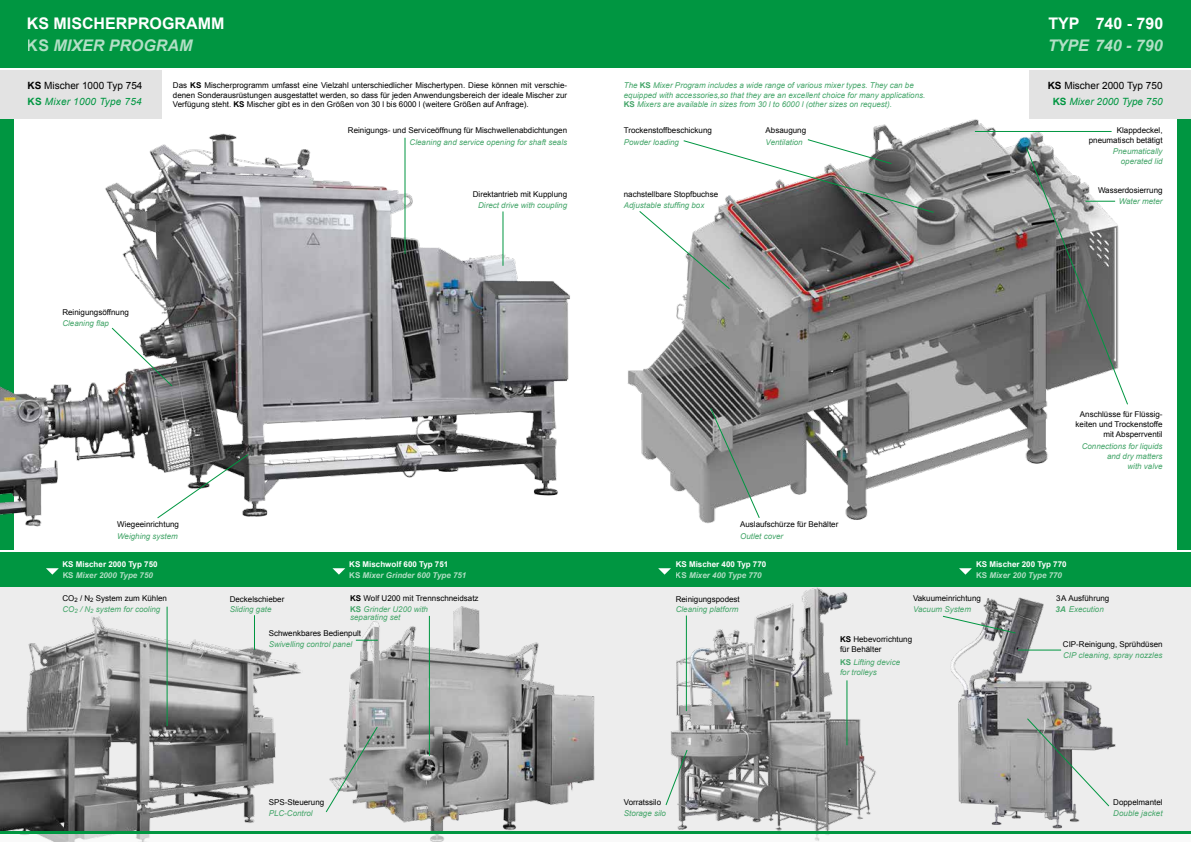
<style>
.page{position:relative;width:1191px;height:842px;background:#fff}
.page>*{position:absolute;margin:0;border:0;box-sizing:border-box;transform-origin:0 0}
.t1{font:700 16px/22.4px "Arial";color:#fff}
.t2{font:italic 700 16px "Arial";color:#fff}
.t3{font:10px/15.4px "Arial";color:#000}
.t4{font:8px/10px "Arial";color:#000}
.t5{font:italic 8px/10px "Arial";color:#44a569}
.t6{font:700 8px/11.2px "Arial";color:#fff}
.s1{font-style:italic}
.s2{font-weight:700}
.s3{font-weight:700;color:#009641}
.s4{font-style:italic;color:#009641}
.s5{font-weight:700;font-style:normal}
.s6{font-style:normal;color:#000}
.s7{font-weight:700;color:#44a569}
.s8{font-style:italic;color:#44a569}
.s9{font-weight:700;font-style:italic;color:#44a569}
</style>
<div class="page">
<div style="left:0;top:553px;width:1191px;height:34px;background:#009641"></div>
<div style="left:0;top:587px;width:1191px;height:255px;background:#ededed"></div>
<img style="left:950px;top:597px;width:166px;height:232px">
<img style="left:347px;top:606px;width:248px;height:225px">
<img style="left:0;top:613px;width:301px;height:218px">
<img style="left:671px;top:587px;width:205px;height:244px">
<img style="left:627px;top:119px;width:485px;height:405px">
<div style="left:1176px;top:71px;width:15px;height:479px;background:#009641"></div>
<div style="left:0;top:0;width:1191px;height:68px;background:#009641"></div>
<img style="left:0;top:121px;width:570px;height:423px">
<svg style="left:0;top:833px;width:1191px;height:9px;fill:#f9f9f9"></svg>
<hr style="left:0;top:831px;width:1191px;height:2px;background:#009641">
<div style="left:0;top:71px;width:162px;height:48px;background:#e3e3e3"></div>
<div style="left:1029px;top:71px;width:162px;height:48px;background:#e3e3e3"></div>
<hr style="left:1017px;top:649px;width:44px;height:1px;background:#009641">
<svg style="left:1026px;top:717px;width:84px;height:90px"></svg>
<svg style="left:665px;top:749px;width:23px;height:57px"></svg>
<hr style="left:846px;top:680px;width:1px;height:65px;background:#009641">
<hr style="left:686px;top:615px;width:1px;height:96px;background:#009641">
<hr style="left:429px;top:616px;width:1px;height:140px;background:#009641">
<svg style="left:325px;top:725px;width:54px;height:88px"></svg>
<svg style="left:356px;top:640px;width:22px;height:1px"></svg>
<hr style="left:254px;top:615px;width:1px;height:35px;background:#009641">
<hr style="left:167px;top:607px;width:1px;height:119px;background:#009641">
<svg style="left:46px;top:568px;width:13px;height:7px"></svg>
<svg style="left:332px;top:568px;width:13px;height:7px"></svg>
<svg style="left:658px;top:568px;width:13px;height:7px"></svg>
<svg style="left:959px;top:568px;width:13px;height:7px"></svg>
<svg style="left:1025px;top:146px;width:103px;height:260px"></svg>
<hr style="left:975px;top:131px;width:136px;height:1px;background:#009641">
<hr style="left:1085px;top:201px;width:30px;height:1px;background:#009641">
<hr style="left:502px;top:211px;width:1px;height:55px;background:#009641">
<svg style="left:156px;top:453px;width:93px;height:66px"></svg>
<svg style="left:111px;top:327px;width:62px;height:60px"></svg>
<hr style="left:404px;top:138px;width:1px;height:116px;background:#009641">
<svg style="left:709px;top:407px;width:51px;height:112px;background:#8e9290"></svg>
<svg style="left:942px;top:615px;width:74px;height:19px"></svg>
<svg style="left:638px;top:138px;width:297px;height:152px"></svg>
<h1 class="t1" style="left:27px;top:12px;width:199px">KS MISCHERPROGRAMM<br>KS <span class="s1">MIXER PROGRAM</span></h1>
<h1 class="t1" style="left:1048px;top:12px;width:116px">TYP 740 - 790</h1>
<h1 class="t2" style="left:1047px;top:35px;width:117px">TYPE 740 - 790</h1>
<p class="t3" style="left:28px;top:78px;width:116px"><span class="s2">KS</span> Mischer 1000 Typ 754<br><span class="s3">KS</span> <span class="s4">Mixer 1000 Type 754</span></p>
<p class="t3" style="left:1047px;top:78px;width:116px;text-align:center"><span class="s2">KS</span> Mischer 2000 Typ 750<br><span class="s3">KS</span> <span class="s4">Mixer 2000 Type 750</span></p>
<p class="t4" style="left:173px;top:81px;width:396px;line-height:9.6px;text-align:justify">Das <span class="s2">KS</span> Mischerprogramm umfasst eine Vielzahl unterschiedlicher Mischertypen. Diese können mit verschie&shy;denen Sonderausrüstungen ausgestattet werden, so dass für jeden Anwendungsbereich der ideale Mischer zur Verfügung steht. <span class="s2">KS</span> Mischer gibt es in den Größen von 30 l bis 6000 l (weitere Größen auf Anfrage).</p>
<p class="t5" style="left:624px;top:81px;width:303px;line-height:9.6px">The <span class="s5">KS</span> Mixer Program includes a wide range of various mixer types. They can be equipped with accessories,so that they are an excellent choice for many applications.<br><span class="s5">KS</span> Mixers are available in sizes from 30 l to 6000 l (other sizes on request).</p>
<p class="t4" style="left:348px;top:126px;width:221px">Reinigungs- und Serviceöffnung für Mischwellenabdichtungen</p>
<p class="t5" style="left:409px;top:137px;width:159px">Cleaning and service opening for shaft seals</p>
<p class="t4" style="left:624px;top:126px;width:90px">Trockenstoffbeschickung</p>
<p class="t4" style="left:765px;top:126px;width:42px">Absaugung</p>
<p class="t5" style="left:624px;top:137px;width:57px">Powder loading</p>
<p class="t5" style="left:765px;top:137px;width:39px">Ventilation</p>
<p class="t4" style="left:1088px;top:126px;width:75px;text-align:right">Klappdeckel, pneumatisch betätigt</p>
<p class="t5" style="left:1112px;top:147px;width:51px;text-align:right">Pneumatically operated lid</p>
<p class="t4" style="left:473px;top:189px;width:96px">Direktantrieb mit Kupplung</p>
<p class="t5" style="left:478px;top:200px;width:90px">Direct drive with coupling</p>
<p class="t4" style="left:624px;top:189px;width:96px">nachstellbare Stopfbuchse</p>
<p class="t5" style="left:624px;top:200px;width:82px">Adjustable stuffing box</p>
<p class="t4" style="left:1098px;top:185px;width:66px">Wasserdosierrung</p>
<p class="t5" style="left:1118px;top:196px;width:45px">Water meter</p>
<p class="t4" style="left:62px;top:307px;width:68px">Reinigungsöffnung</p>
<p class="t5" style="left:62px;top:318px;width:48px">Cleaning flap</p>
<p class="t4" style="left:1075px;top:409px;width:89px;text-align:right">Anschlüsse für Flüssig&shy;keiten und Trockenstoffe mit Absperrventil</p>
<p class="t5" style="left:1081px;top:441px;width:82px;text-align:right">Connections for liquids and dry matters<br>with valve</p>
<p class="t4" style="left:117px;top:520px;width:63px">Wiegeeinrichtung</p>
<p class="t5" style="left:117px;top:531px;width:62px">Weighing system</p>
<p class="t4" style="left:740px;top:519px;width:100px">Auslaufschürze für Behälter</p>
<p class="t5" style="left:740px;top:531px;width:45px">Outlet cover</p>
<p class="t6" style="left:63px;top:559px;width:97px">KS Mischer 2000 Typ 750<br>KS <span class="s1">Mixer 2000 Type 750</span></p>
<p class="t5" style="left:63px;top:593px;width:106px;line-height:11.2px"><span class="s6">CO</span><sub>2</sub> <span class="s6">/ N</span><sub>2</sub> <span class="s6">System zum Kühlen<br></span>CO<sub>2</sub> / N<sub>2</sub> system for cooling</p>
<p class="t4" style="left:230px;top:594px;width:56px">Deckelschieber</p>
<p class="t5" style="left:230px;top:605px;width:43px">Sliding gate</p>
<p class="t6" style="left:349px;top:559px;width:119px">KS Mischwolf 600 Typ 751<br>KS <span class="s1">Mixer Grinder 600 Type 751</span></p>
<p class="t4" style="left:350px;top:593px;width:130px;line-height:11px"><span class="s2">KS</span> Wolf U200 mit Trennschneidsatz<br><span class="s7">KS</span> <span class="s8">Grinder U200 with</span></p>
<p class="t5" style="left:350px;top:612px;width:52px">separating set</p>
<p class="t6" style="left:675px;top:559px;width:92px">KS Mischer 400 Typ 770<br>KS <span class="s1">Mixer 400 Type 770</span></p>
<p class="t6" style="left:976px;top:559px;width:92px">KS Mischer 200 Typ 770<br>KS <span class="s1">Mixer 200 Type 770</span></p>
<p class="t4" style="left:675px;top:594px;width:66px">Reinigungspodest</p>
<p class="t5" style="left:675px;top:605px;width:64px">Cleaning platform</p>
<p class="t4" style="left:913px;top:593px;width:69px">Vakuumeinrichtung</p>
<p class="t5" style="left:913px;top:605px;width:59px">Vacuum System</p>
<p class="t4" style="left:1055px;top:593px;width:55px;line-height:11.2px">3A Ausführung<br><span class="s9">3A</span> <span class="s8">Execution</span></p>
<p class="t4" style="left:269px;top:628px;width:94px">Schwenkbares Bedienpult</p>
<p class="t5" style="left:269px;top:639px;width:85px">Swivelling control panel</p>
<p class="t4" style="left:840px;top:634px;width:74px"><span class="s2">KS</span> Hebevorrichtung für Behälter</p>
<p class="t5" style="left:840px;top:657px;width:62px"><span class="s5">KS</span> Lifting device for trolleys</p>
<p class="t4" style="left:1063px;top:639px;width:101px">CIP-Reinigung, Sprühdüsen</p>
<p class="t5" style="left:1063px;top:651px;width:101px">CIP cleaning, spray nozzles</p>
<p class="t4" style="left:269px;top:797px;width:57px">SPS-Steuerung</p>
<p class="t5" style="left:269px;top:809px;width:46px">PLC-Control</p>
<p class="t4" style="left:624px;top:797px;width:39px">Vorratssilo</p>
<p class="t5" style="left:624px;top:809px;width:44px">Storage silo</p>
<p class="t4" style="left:1113px;top:797px;width:51px">Doppelmantel</p>
<p class="t5" style="left:1113px;top:809px;width:51px">Double jacket</p>
</div>
